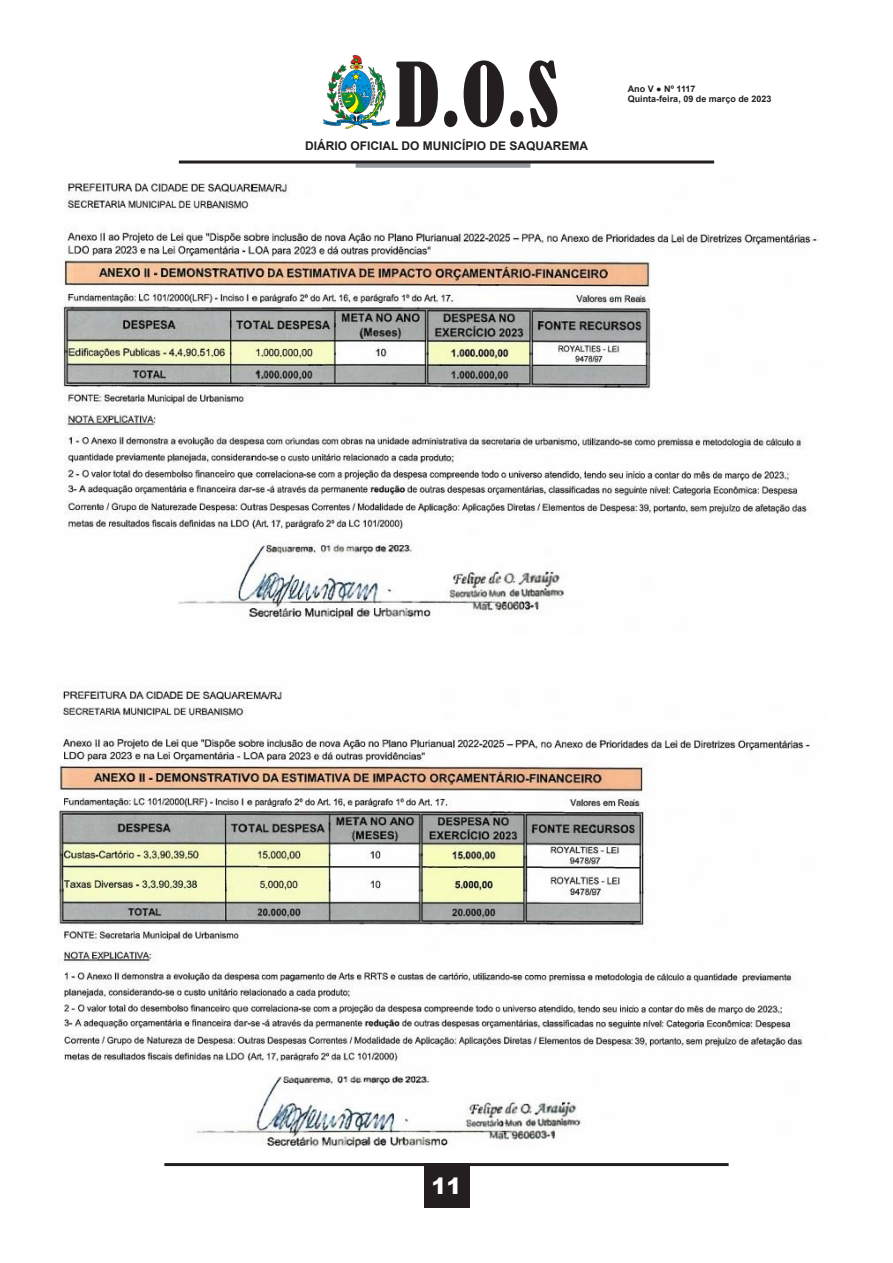
<style>
.page{position:relative;width:893px;height:1263px;background:#fff}
.page>*{position:absolute;margin:0;border:0;box-sizing:border-box;transform-origin:0 0}
.t1{font:condensed 82.5px "Bernard";color:#231f20}
.t2{font:900 22.5px "Arial";color:#fff}
.t3{font:700 12px "Arial";color:#231f20}
.t4{font:700 9px/10.8px "Arial";color:#231f20}
</style>
<div class="page">
<hr style="left:164px;top:1163px;width:565px;height:3px;background:#231f20">
<div style="left:424px;top:1163px;width:45px;height:45px;background:#231f20"></div>
<img style="left:324px;top:55px;width:65px;height:73px">
<div style="left:356px;top:163px;width:174px;height:5px;background:#97999c"></div>
<hr style="left:179px;top:161px;width:535px;height:3px;background:#231f20">
<img style="left:63px;top:183px;width:757px;height:438px">
<img style="left:58px;top:686px;width:752px;height:462px">
<h1 class="t1" style="left:395px;top:47px;width:165px">D.O.S</h1>
<h3 class="t3" style="left:305px;top:137px;width:285px">DIÁRIO OFICIAL DO MUNICÍPIO DE SAQUAREMA</h3>
<p class="t4" style="left:628px;top:83px;width:145px">Ano V ● Nº 1117<br>Quinta-feira, 09 de março de 2023</p>
<h2 class="t2" style="left:431px;top:1170px;width:32px">11</h2>
</div>
